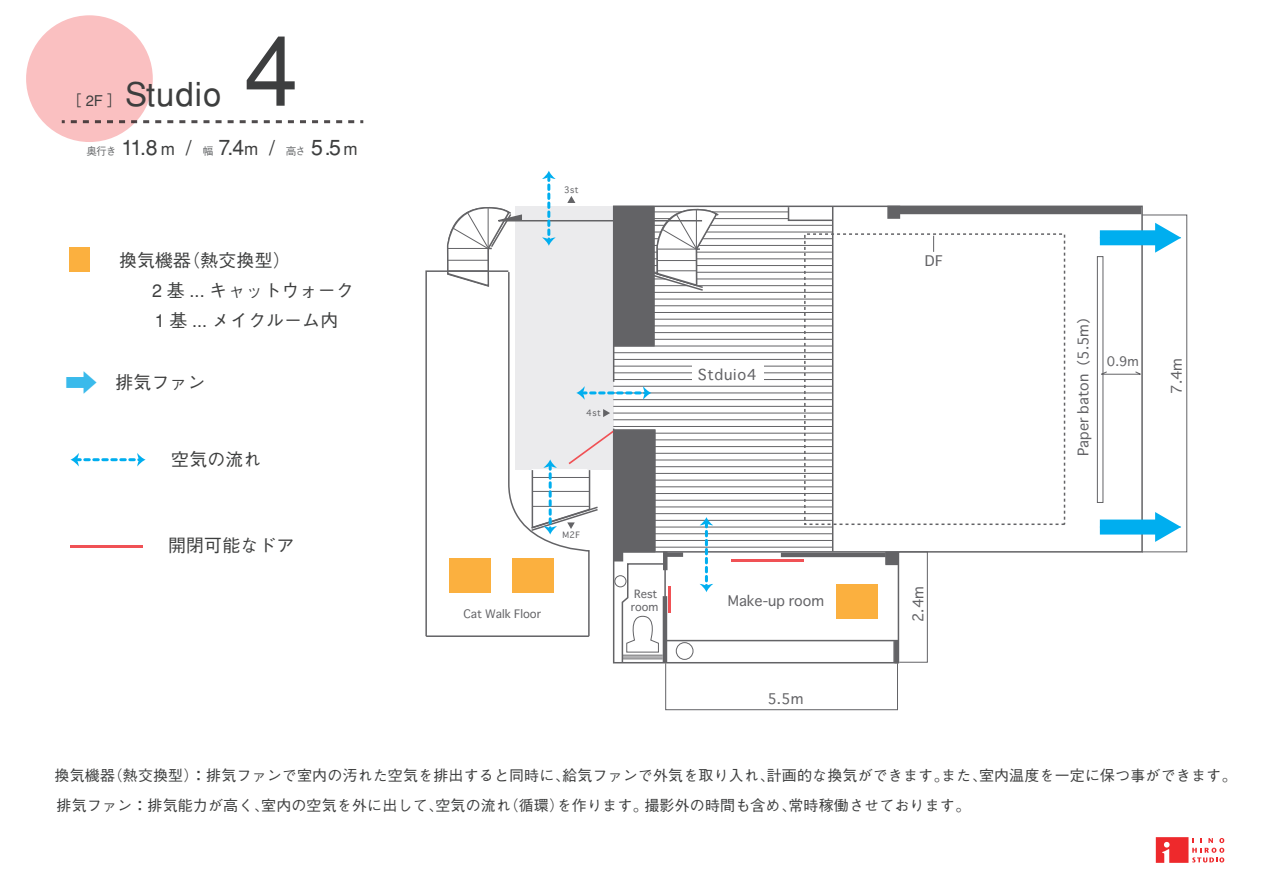
<style>
.page{position:relative;width:1263px;height:893px;background:#fff}
.page>*{position:absolute;margin:0;border:0;box-sizing:border-box;transform-origin:0 0}
.t1{font:500 97.5px "Gothic BBB";color:#3d3e3f}
.t2{font:500 33px "Gothic BBB";letter-spacing:.03em;color:#3d3e3e}
.t3{font:33px "Koz Go Pro";color:#3abaeb}
.t4{font:500 21.3px "Gothic BBB";color:#3d3e3e}
.t5{font:500 17.85px "Gothic BBB";letter-spacing:.01em;color:#3d3e3e}
.t6{font:500 15px/29.8px "Gothic BBB";letter-spacing:.01em;color:#3d3e3e}
.t7{font:14.55px "Osaka";letter-spacing:.05em;color:#636366}
.t8{font:14.25px "Osaka";color:#636366}
.t9{font:12.6px "Osaka";color:#636366}
.t10{font:11.25px "Osaka";color:#636366}
.t11{font:11.1px/13.2px "Osaka";color:#636366}
.t12{font:8.55px "Osaka";letter-spacing:.05em;color:#636366}
.s1{font-size:14.85px}
.s2{font-size:10.65px;color:#67696b}
.s3{font-size:16.95px}
</style>
<div class="page">
<div style="left:26px;top:15px;width:127px;height:127px;background:#fac0c1;border-radius:50%"></div>
<svg style="left:1156px;top:837px;width:68px;height:26px"></svg>
<svg style="left:720px;top:205px;width:423px;height:459px"></svg>
<hr style="left:614px;top:551px;width:284px;height:2px;background:#636366">
<hr style="left:832px;top:207px;width:1px;height:344px;background:#636366">
<svg style="left:885px;top:551px;width:14px;height:15px"></svg>
<svg style="left:787px;top:206px;width:47px;height:16px"></svg>
<hr style="left:781px;top:553px;width:105px;height:4px;background:#636366">
<hr style="left:665px;top:640px;width:233px;height:1px;background:#636366">
<hr style="left:893px;top:641px;width:2px;height:22px;background:#636366">
<div style="left:885px;top:551px;width:13px;height:14px;background:#636366"></div>
<hr style="left:894px;top:640px;width:4px;height:23px;background:#636366">
<hr style="left:654px;top:212px;width:134px;height:1px;background:#636366">
<hr style="left:654px;top:218px;width:134px;height:1px;background:#636366">
<hr style="left:654px;top:225px;width:179px;height:1px;background:#636366">
<hr style="left:654px;top:232px;width:179px;height:1px;background:#636366">
<hr style="left:654px;top:238px;width:179px;height:1px;background:#636366">
<hr style="left:654px;top:245px;width:179px;height:1px;background:#636366">
<hr style="left:654px;top:252px;width:179px;height:1px;background:#636366">
<hr style="left:654px;top:259px;width:179px;height:1px;background:#636366">
<hr style="left:654px;top:265px;width:179px;height:1px;background:#636366">
<hr style="left:654px;top:272px;width:179px;height:1px;background:#636366">
<hr style="left:696px;top:279px;width:137px;height:1px;background:#636366">
<hr style="left:697px;top:285px;width:136px;height:1px;background:#636366">
<hr style="left:654px;top:292px;width:179px;height:1px;background:#636366">
<hr style="left:654px;top:299px;width:179px;height:1px;background:#636366">
<hr style="left:654px;top:306px;width:179px;height:1px;background:#636366">
<hr style="left:654px;top:312px;width:179px;height:1px;background:#636366">
<hr style="left:654px;top:319px;width:179px;height:1px;background:#636366">
<hr style="left:654px;top:326px;width:179px;height:1px;background:#636366">
<hr style="left:654px;top:332px;width:179px;height:1px;background:#636366">
<hr style="left:654px;top:339px;width:179px;height:1px;background:#636366">
<hr style="left:613px;top:346px;width:220px;height:1px;background:#636366">
<hr style="left:613px;top:352px;width:220px;height:1px;background:#636366">
<hr style="left:613px;top:359px;width:220px;height:1px;background:#636366">
<hr style="left:613px;top:366px;width:220px;height:1px;background:#636366">
<hr style="left:613px;top:373px;width:220px;height:1px;background:#636366">
<hr style="left:613px;top:379px;width:220px;height:1px;background:#636366">
<hr style="left:613px;top:386px;width:220px;height:1px;background:#636366">
<hr style="left:613px;top:393px;width:220px;height:1px;background:#636366">
<hr style="left:613px;top:399px;width:220px;height:1px;background:#636366">
<hr style="left:613px;top:406px;width:220px;height:1px;background:#636366">
<hr style="left:613px;top:413px;width:220px;height:1px;background:#636366">
<hr style="left:613px;top:419px;width:220px;height:1px;background:#636366">
<hr style="left:613px;top:426px;width:220px;height:1px;background:#636366">
<hr style="left:654px;top:433px;width:179px;height:1px;background:#636366">
<hr style="left:654px;top:440px;width:179px;height:1px;background:#636366">
<hr style="left:654px;top:446px;width:179px;height:1px;background:#636366">
<hr style="left:654px;top:453px;width:179px;height:1px;background:#636366">
<hr style="left:654px;top:460px;width:179px;height:1px;background:#636366">
<hr style="left:654px;top:466px;width:179px;height:1px;background:#636366">
<hr style="left:654px;top:473px;width:179px;height:1px;background:#636366">
<hr style="left:654px;top:480px;width:179px;height:1px;background:#636366">
<hr style="left:654px;top:487px;width:179px;height:1px;background:#636366">
<hr style="left:654px;top:493px;width:179px;height:1px;background:#636366">
<hr style="left:654px;top:500px;width:179px;height:1px;background:#636366">
<hr style="left:654px;top:507px;width:179px;height:1px;background:#636366">
<hr style="left:654px;top:513px;width:179px;height:1px;background:#636366">
<hr style="left:654px;top:520px;width:179px;height:1px;background:#636366">
<hr style="left:654px;top:527px;width:179px;height:1px;background:#636366">
<hr style="left:654px;top:533px;width:179px;height:1px;background:#636366">
<hr style="left:654px;top:540px;width:179px;height:1px;background:#636366">
<hr style="left:654px;top:547px;width:179px;height:1px;background:#636366">
<div style="left:1142px;top:215px;width:45px;height:337px;border:1px solid #636366"></div>
<div style="left:1097px;top:256px;width:6px;height:247px;border:1px solid #636366"></div>
<div style="left:887px;top:206px;width:13px;height:13px;background:#636366;border:2px solid #636366"></div>
<div style="left:899px;top:207px;width:242px;height:7px;background:#636366"></div>
<svg style="left:1100px;top:371px;width:42px;height:4px"></svg>
<div style="left:665px;top:663px;width:233px;height:47px;border:1px solid #636366"></div>
<div style="left:804px;top:233px;width:261px;height:292px;border:2px dashed #636366"></div>
<svg style="left:933px;top:236px;width:1px;height:16px"></svg>
<svg style="left:71px;top:120px;width:292px;height:3px"></svg>
<div style="left:69px;top:247px;width:20px;height:24px;background:#fbb03f"></div>
<svg style="left:70px;top:453px;width:76px;height:13px"></svg>
<hr style="left:70px;top:546px;width:72px;height:2px;background:#f05155">
<div style="left:692px;top:366px;width:71px;height:17px;background:#fff"></div>
<div style="left:836px;top:584px;width:42px;height:35px;background:#fbb03f"></div>
<div style="left:1100px;top:230px;width:59px;height:15px;background:#00aeef"></div>
<svg style="left:1155px;top:223px;width:26px;height:30px"></svg>
<div style="left:1100px;top:520px;width:59px;height:15px;background:#00aeef"></div>
<svg style="left:1155px;top:512px;width:26px;height:30px"></svg>
<svg style="left:425px;top:171px;width:295px;height:493px"></svg>
<hr style="left:731px;top:560px;width:73px;height:2px;background:#f05155">
<hr style="left:669px;top:587px;width:2px;height:26px;background:#f05155">
<h2 class="t2" style="left:67px;top:75px;width:156px"><span class="s1">［ 2F ］</span> Studio</h2>
<h1 class="t1" style="left:244px;top:14px;width:56px">4</h1>
<h3 class="t4" style="left:86px;top:135px;width:273px"><span class="s2">奥行き</span> 11.8 <span class="s3">m</span> / <span class="s2">幅</span> 7.4<span class="s3">m</span> / <span class="s2">高さ</span> 5.5 <span class="s3">m</span></h3>
<h2 class="t3" style="left:65px;top:361px;width:34px">➡</h2>
<p class="t5" style="left:119px;top:250px;width:173px">換気機器（熱交換型）</p>
<p class="t5" style="left:152px;top:280px;width:203px">2 基 ... キャットウォーク</p>
<p class="t5" style="left:119px;top:310px;width:221px">　 1 基 ... メイクルーム内</p>
<p class="t5" style="left:115px;top:372px;width:92px">排気ファン</p>
<p class="t5" style="left:171px;top:449px;width:92px">空気の流れ</p>
<p class="t5" style="left:168px;top:535px;width:128px">開閉可能なドア</p>
<p class="t12" style="left:564px;top:185px;width:16px">3st</p>
<p class="t12" style="left:586px;top:407px;width:16px">4st</p>
<p class="t7" style="left:698px;top:365px;width:60px">Stduio4</p>
<p class="t12" style="left:562px;top:530px;width:19px">M2F</p>
<p class="t10" style="left:464px;top:606px;width:79px">Cat Walk Floor</p>
<p class="t11" style="left:631px;top:587px;width:29px">Rest room</p>
<p class="t8" style="left:728px;top:591px;width:98px">Make-up room</p>
<p class="t8" style="left:767px;top:690px;width:37px">5.5m</p>
<p class="t8" style="left:925px;top:252px;width:20px">DF</p>
<p class="t8" style="left:909px;top:622px;width:37px;rotate:-90deg">2.4m</p>
<p class="t8" style="left:1074px;top:456px;width:148px;rotate:-90deg">Paper baton（5.5m）</p>
<p class="t9" style="left:1107px;top:354px;width:33px">0.9m</p>
<p class="t8" style="left:1167px;top:394px;width:37px;rotate:-90deg">7.4m</p>
<p class="t6" style="left:55px;top:761px;width:1183px">換気機器（熱交換型）：排気ファンで室内の汚れた空気を排出すると同時に、給気ファンで外気を取り入れ、計画的な換気ができます。また、室内温度を一定に保つ事ができます。排気ファン：排気能力が高く、室内の空気を外に出して、空気の流れ（循環）を作ります。撮影外の時間も含め、常時稼働させております。</p>
</div>
